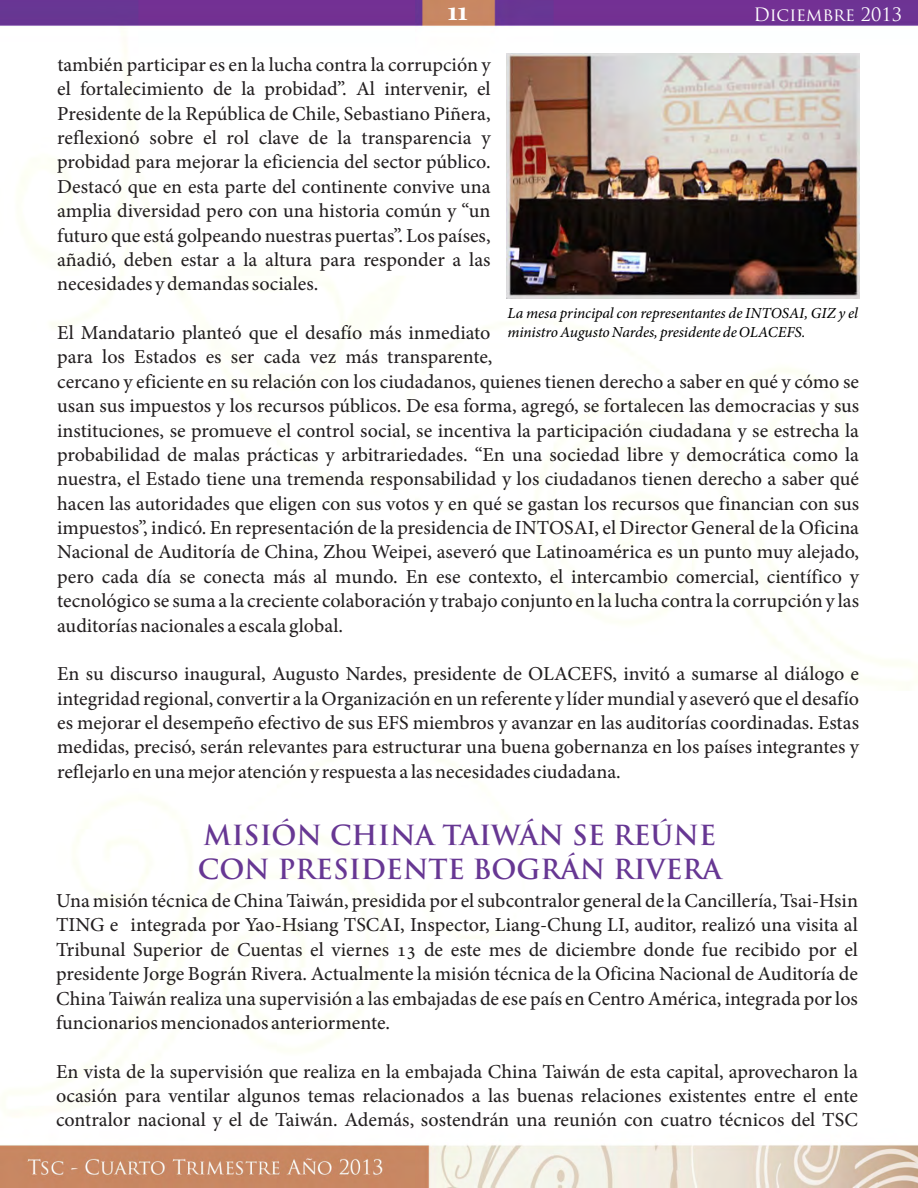
<style>
.page{position:relative;width:918px;height:1188px;background:#fff}
.page>*{position:absolute;margin:0;border:0;box-sizing:border-box;transform-origin:0 0}
.t1{font:700 27px/34.2px "Trajan Pro";color:#673793}
.t2{font:700 27px "Constantia";color:#fff}
.t3{font:19.5px/24.3px "Adobe Hebrew";color:#231f20;text-align:justify}
.t4{font:18px "Trajan Pro";color:#fff}
.t5{font:italic 15px/18.8px "Adobe Hebrew";letter-spacing:-.005em;color:#000}
</style>
<div class="page">
<img style="left:0;top:0;width:918px;height:1188px">
<img style="left:507px;top:53px;width:352px;height:246px">
<h1 class="t2" style="left:448px;top:0;width:21px">11</h1>
<p class="t4" style="left:754px;top:7px;width:150px">Diciembre 2013</p>
<p class="t3" style="left:57px;top:54px;width:435px">también participar es en la lucha contra la corrupción y el fortalecimiento de la probidad”. Al intervenir, el Presidente de la República de Chile, Sebastiano Piñera, reflexionó sobre el rol clave de la transparencia y probidad para mejorar la eficiencia del sector público.<br>Destacó que en esta parte del continente convive una amplia diversidad pero con una historia común y “un futuro que está golpeando nuestras puertas”. Los países, añadió, deben estar a la altura para responder a las necesidades y demandas sociales.</p>
<p class="t3" style="left:57px;top:323px;width:804px;text-align:left">El Mandatario planteó que el desafío más inmediato<br>para los Estados es ser cada vez más transparente,<br>cercano y eficiente en su relación con los ciudadanos, quienes tienen derecho a saber en qué y cómo se usan sus impuestos y los recursos públicos. De esa forma, agregó, se fortalecen las democracias y sus instituciones, se promueve el control social, se incentiva la participación ciudadana y se estrecha la probabilidad de malas prácticas y arbitrariedades. “En una sociedad libre y democrática como la nuestra, el Estado tiene una tremenda responsabilidad y los ciudadanos tienen derecho a saber qué hacen las autoridades que eligen con sus votos y en qué se gastan los recursos que financian con sus impuestos”, indicó. En representación de la presidencia de INTOSAI, el Director General de la Oficina Nacional de Auditoría de China, Zhou Weipei, aseveró que Latinoamérica es un punto muy alejado, pero cada día se conecta más al mundo. En ese contexto, el intercambio comercial, científico y tecnológico se suma a la creciente colaboración y trabajo conjunto en la lucha contra la corrupción y las auditorías nacionales a escala global.</p>
<p class="t3" style="left:57px;top:664px;width:803px">En su discurso inaugural, Augusto Nardes, presidente de OLACEFS, invitó a sumarse al diálogo e integridad regional, convertir a la Organización en un referente y líder mundial y aseveró que el desafío es mejorar el desempeño efectivo de sus EFS miembros y avanzar en las auditorías coordinadas. Estas medidas, precisó, serán relevantes para estructurar una buena gobernanza en los países integrantes y reflejarlo en una mejor atención y respuesta a las necesidades ciudadana.</p>
<p class="t5" style="left:508px;top:306px;width:352px">La mesa principal con representantes de INTOSAI, GIZ y el ministro Augusto Nardes, presidente de OLACEFS.</p>
<h1 class="t1" style="left:198px;top:821px;width:525px">MISIÓN CHINA TAIWÁN SE REÚNE<br>CON PRESIDENTE BOGRÁN RIVERA</h1>
<p class="t3" style="left:56px;top:890px;width:803px">Una misión técnica de China Taiwán, presidida por el subcontralor general de la Cancillería, Tsai-Hsin TING e integrada por Yao-Hsiang TSCAI, Inspector, Liang-Chung LI, auditor, realizó una visita al Tribunal Superior de Cuentas el viernes 13 de este mes de diciembre donde fue recibido por el presidente Jorge Bográn Rivera. Actualmente la misión técnica de la Oficina Nacional de Auditoría de China Taiwán realiza una supervisión a las embajadas de ese país en Centro América, integrada por los funcionarios mencionados anteriormente.</p>
<p class="t3" style="left:56px;top:1061px;width:803px">En vista de la supervisión que realiza en la embajada China Taiwán de esta capital, aprovecharon la ocasión para ventilar algunos temas relacionados a las buenas relaciones existentes entre el ente contralor nacional y el de Taiwán. Además, sostendrán una reunión con cuatro técnicos del TSC</p>
</div>
